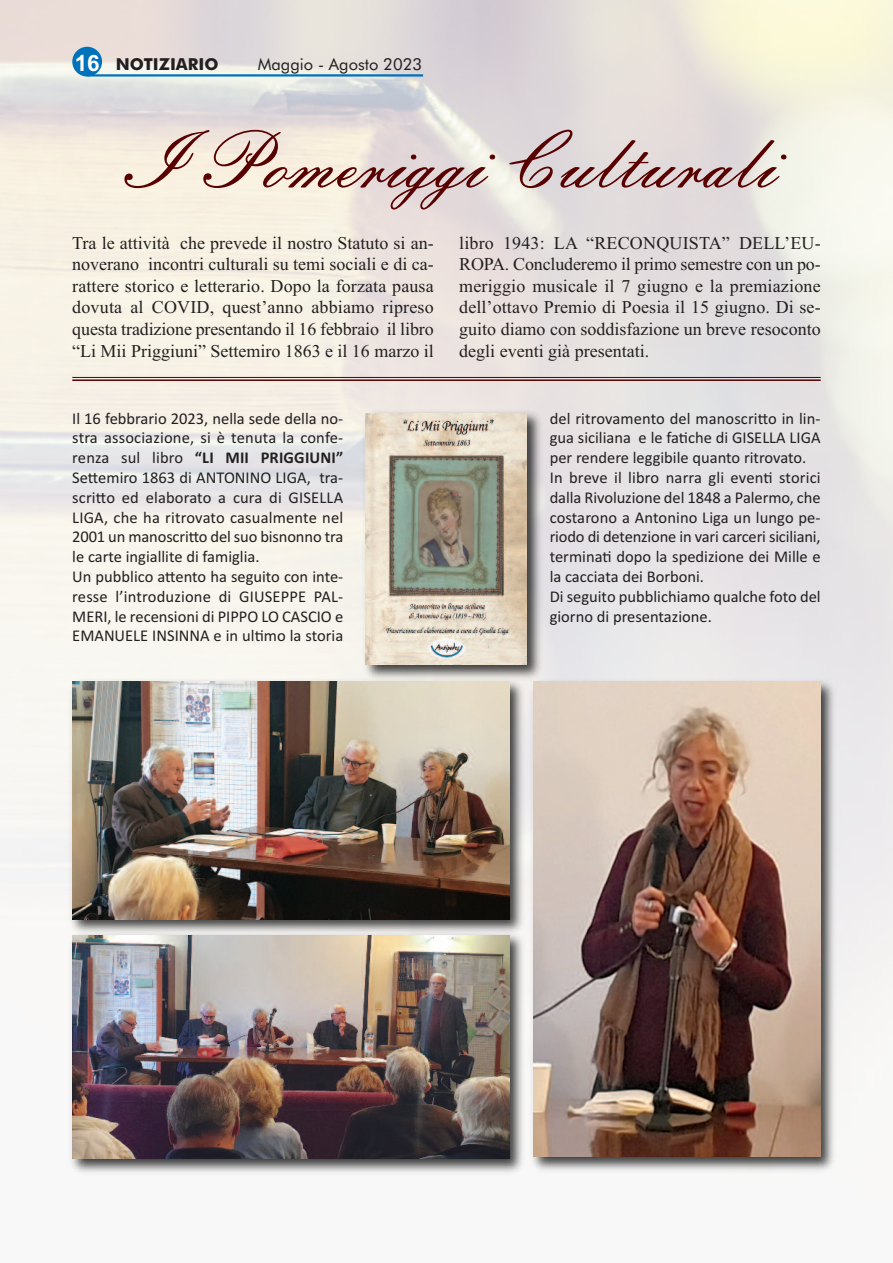
<style>
.page{position:relative;width:893px;height:1263px;background:#fff}
.page>*{position:absolute;margin:0;border:0;box-sizing:border-box;transform-origin:0 0}
.t1{font:78.6px "Embassy BT";color:#590000}
.t2{font:18px/21.6px "Times New Roman";color:#231f20;text-align:justify}
.t3{font:16.5px/19.8px "Calibri";color:#231f20}
.t4{font:16.5px "Futura BT";color:#231f20}
.t5{font:700 16.5px "Futura BT";color:#231f20}
.s1{font-family:"Arial";font-size:22.5px;color:#fff}
.s2{font-weight:700}
</style>
<div class="page">
<div style="left:0;top:0;width:893px;height:1263px;background:#fff;opacity:.66"></div>
<img style="left:359px;top:406px;width:187px;height:270px">
<img style="left:366px;top:413px;width:161px;height:252px">
<img style="left:66px;top:939px;width:462px;height:240px">
<img style="left:72px;top:939px;width:438px;height:220px">
<img style="left:527px;top:676px;width:313px;height:500px">
<img style="left:533px;top:682px;width:288px;height:475px">
<img style="left:66px;top:675px;width:462px;height:264px">
<img style="left:72px;top:682px;width:438px;height:237px">
<hr style="left:87px;top:74px;width:336px;height:3px;background:#0072bc">
<div style="left:72px;top:47px;width:30px;height:30px;background:#0072bc;border-radius:50%"></div>
<hr style="left:72px;top:377px;width:749px;height:1px;background:#590000">
<hr style="left:72px;top:379px;width:749px;height:2px;background:#590000">
<p class="t5" style="left:75px;top:55px;width:145px"><span class="s1">16</span> NOTIZIARIO</p>
<p class="t4" style="left:258px;top:55px;width:166px">Maggio - Agosto 2023</p>
<h1 class="t1" style="left:126px;top:114px;width:652px">I Pomeriggi Culturali</h1>
<p class="t2" style="left:72px;top:232px;width:363px">Tra le attività che prevede il nostro Statuto si an&shy;noverano incontri culturali su temi sociali e di ca&shy;rattere storico e letterario. Dopo la forzata pausa dovuta al COVID, quest’anno abbiamo ripreso questa tradizione presentando il 16 febbraio il libro “Li Mii Priggiuni” Settemiro 1863 e il 16 marzo il</p>
<p class="t2" style="left:459px;top:232px;width:363px">libro 1943: LA “RECONQUISTA” DELL’EU-ROPA. Concluderemo il primo semestre con un po&shy;meriggio musicale il 7 giugno e la premiazione dell’ottavo Premio di Poesia il 15 giugno. Di se&shy;guito diamo con soddisfazione un breve resoconto degli eventi già presentati.</p>
<p class="t3" style="left:72px;top:408px;width:272px">Il 16 febbrario 2023, nella sede della no&shy;stra associazione, si è tenuta la confe&shy;renza sul libro <span class="s2">“LI MII PRIGGIUNI” </span>Settemiro 1863 di ANTONINO LIGA, tra&shy;scritto ed elaborato a cura di GISELLA LIGA, che ha ritrovato casualmente nel 2001 un manoscritto del suo bisnonno tra le carte ingiallite di famiglia.<br>Un pubblico attento ha seguito con inte&shy;resse l’introduzione di GIUSEPPE PAL-MERI, le recensioni di PIPPO LO CASCIO e EMANUELE INSINNA e in ultimo la storia</p>
<p class="t3" style="left:550px;top:408px;width:272px">del ritrovamento del manoscritto in lin&shy;gua siciliana e le fatiche di GISELLA LIGA per rendere leggibile quanto ritrovato.<br>In breve il libro narra gli eventi storici dalla Rivoluzione del 1848 a Palermo, che costarono a Antonino Liga un lungo pe&shy;riodo di detenzione in vari carceri siciliani, terminati dopo la spedizione dei Mille e la cacciata dei Borboni.<br>Di seguito pubblichiamo qualche foto del giorno di presentazione.</p>
</div>
